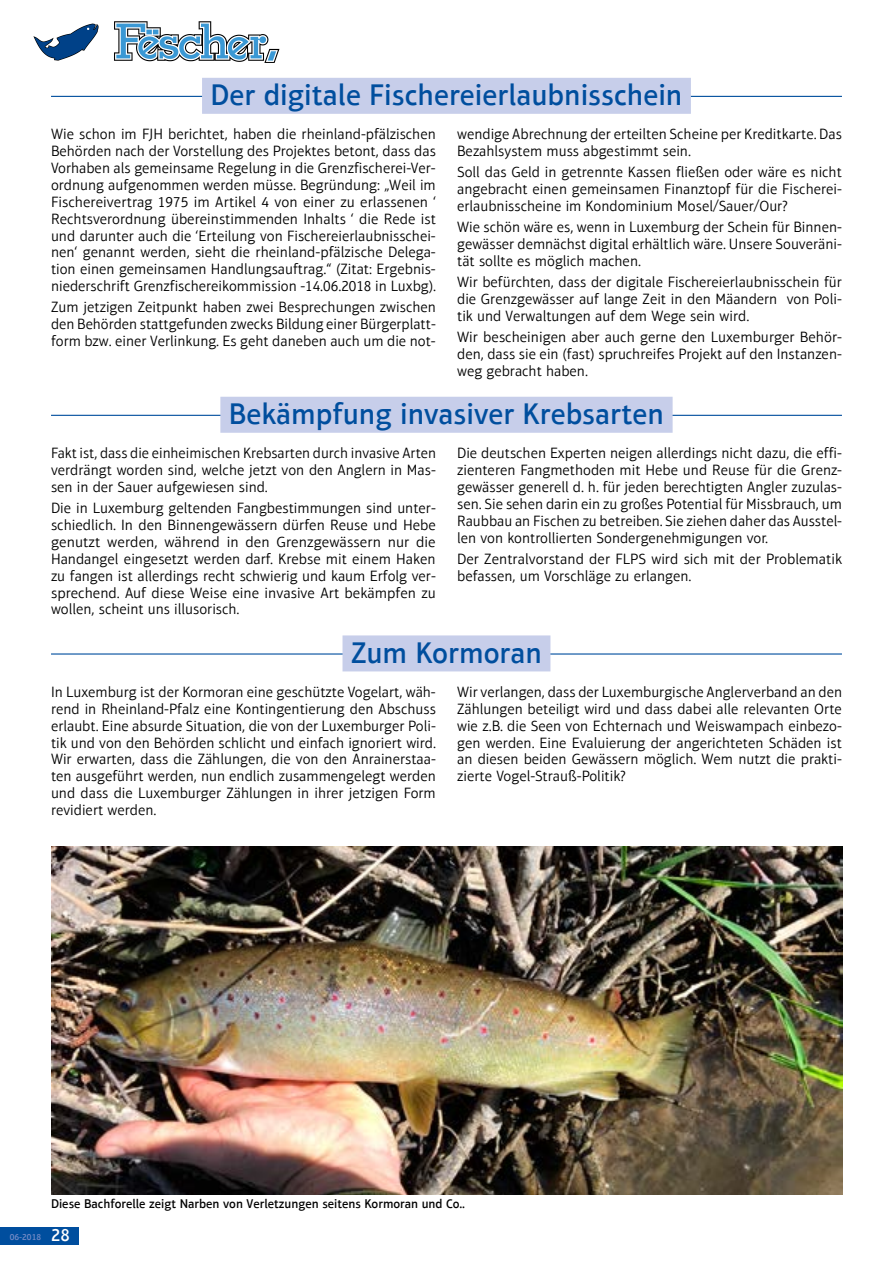
<style>
.page{position:relative;width:893px;height:1263px;background:#fff}
.page>*{position:absolute;margin:0;border:0;box-sizing:border-box;transform-origin:0 0}
.t1{font:500 30px "Aptifer Sans Com";color:#004e9e}
.t2{font:300 15px/16.8px "Aptifer Sans Com";color:#000;text-align:justify}
.t3{font:500 12.75px "Aptifer Sans Com";color:#000}
.t4{font:500 9px "Aptifer Sans Com";color:#748bc6}
.s1{font-size:18px;color:#fff}
</style>
<div class="page">
<div style="left:0;top:1228px;width:79px;height:17px;background:#004e9e"></div>
<hr style="left:51px;top:96px;width:791px;height:1px;background:#004e9e">
<div style="left:202px;top:78px;width:489px;height:36px;background:#c7ceea"></div>
<hr style="left:51px;top:415px;width:791px;height:1px;background:#004e9e">
<div style="left:220px;top:397px;width:453px;height:36px;background:#c7ceea"></div>
<hr style="left:51px;top:653px;width:791px;height:2px;background:#004e9e">
<div style="left:342px;top:635px;width:208px;height:36px;background:#c7ceea"></div>
<img style="left:51px;top:846px;width:791px;height:349px">
<svg style="left:33px;top:24px;width:66px;height:37px"></svg>
<svg style="left:114px;top:21px;width:165px;height:42px"></svg>
<h1 class="t1" style="left:211px;top:78px;width:473px">Der digitale Fischereierlaubnisschein</h1>
<p class="t2" style="left:51px;top:126px;width:387px">Wie schon im FJH berichtet, haben die rheinland-pfälzischen Behörden nach der Vorstellung des Projektes betont, dass das Vorhaben als gemeinsame Regelung in die Grenzfischerei-Ver&shy;ordnung aufgenommen werden müsse. Begründung: „Weil im Fischereivertrag 1975 im Artikel 4 von einer zu erlassenen ‘ Rechtsverordnung übereinstimmenden Inhalts ‘ die Rede ist und darunter auch die ‘Erteilung von Fischereierlaubnisschei&shy;nen‘ genannt werden, sieht die rheinland-pfälzische Delega&shy;tion einen gemeinsamen Handlungsauftrag.“ (Zitat: Ergebnis&shy;niederschrift Grenzfischereikommission -14.06.2018 in Luxbg).</p>
<p class="t2" style="left:51px;top:299px;width:386px">Zum jetzigen Zeitpunkt haben zwei Besprechungen zwischen den Behörden stattgefunden zwecks Bildung einer Bürgerplatt&shy;form bzw. einer Verlinkung. Es geht daneben auch um die not-</p>
<p class="t2" style="left:457px;top:126px;width:386px">wendige Abrechnung der erteilten Scheine per Kreditkarte. Das<br>Bezahlsystem muss abgestimmt sein.</p>
<p class="t2" style="left:457px;top:164px;width:386px">Soll das Geld in getrennte Kassen fließen oder wäre es nicht angebracht einen gemeinsamen Finanztopf für die Fischerei&shy;erlaubnisscheine im Kondominium Mosel/Sauer/Our?</p>
<p class="t2" style="left:457px;top:219px;width:386px">Wie schön wäre es, wenn in Luxemburg der Schein für Binnen&shy;gewässer demnächst digital erhältlich wäre. Unsere Souveräni&shy;tät sollte es möglich machen.</p>
<p class="t2" style="left:457px;top:274px;width:386px">Wir befürchten, dass der digitale Fischereierlaubnisschein für die Grenzgewässer auf lange Zeit in den Mäandern von Poli&shy;tik und Verwaltungen auf dem Wege sein wird.</p>
<p class="t2" style="left:457px;top:329px;width:386px">Wir bescheinigen aber auch gerne den Luxemburger Behör&shy;den, dass sie ein (fast) spruchreifes Projekt auf den Instanzen&shy;weg gebracht haben.</p>
<h1 class="t1" style="left:229px;top:397px;width:437px">Bekämpfung invasiver Krebsarten</h1>
<p class="t2" style="left:51px;top:445px;width:387px">Fakt ist, dass die einheimischen Krebsarten durch invasive Arten verdrängt worden sind, welche jetzt von den Anglern in Mas&shy;sen in der Sauer aufgewiesen sind.</p>
<p class="t2" style="left:51px;top:500px;width:386px">Die in Luxemburg geltenden Fangbestimmungen sind unter&shy;schiedlich. In den Binnengewässern dürfen Reuse und Hebe genutzt werden, während in den Grenzgewässern nur die Handangel eingesetzt werden darf. Krebse mit einem Haken zu fangen ist allerdings recht schwierig und kaum Erfolg ver&shy;sprechend. Auf diese Weise eine invasive Art bekämpfen zu wollen, scheint uns illusorisch.</p>
<p class="t2" style="left:457px;top:445px;width:386px">Die deutschen Experten neigen allerdings nicht dazu, die effi&shy;zienteren Fangmethoden mit Hebe und Reuse für die Grenz&shy;gewässer generell d. h. für jeden berechtigten Angler zuzulas&shy;sen. Sie sehen darin ein zu großes Potential für Missbrauch, um Raubbau an Fischen zu betreiben. Sie ziehen daher das Ausstel&shy;len von kontrollierten Sondergenehmigungen vor.</p>
<p class="t2" style="left:457px;top:550px;width:386px">Der Zentralvorstand der FLPS wird sich mit der Problematik befassen, um Vorschläge zu erlangen.</p>
<h1 class="t1" style="left:351px;top:635px;width:192px">Zum Kormoran</h1>
<p class="t2" style="left:51px;top:683px;width:387px">In Luxemburg ist der Kormoran eine geschützte Vogelart, wäh&shy;rend in Rheinland-Pfalz eine Kontingentierung den Abschuss erlaubt. Eine absurde Situation, die von der Luxemburger Poli&shy;tik und von den Behörden schlicht und einfach ignoriert wird.<br>Wir erwarten, dass die Zählungen, die von den Anrainerstaa&shy;ten ausgeführt werden, nun endlich zusammengelegt werden und dass die Luxemburger Zählungen in ihrer jetzigen Form revidiert werden.</p>
<p class="t2" style="left:457px;top:683px;width:387px">Wir verlangen, dass der Luxemburgische Anglerverband an den Zählungen beteiligt wird und dass dabei alle relevanten Orte wie z.B. die Seen von Echternach und Weiswampach einbezo&shy;gen werden. Eine Evaluierung der angerichteten Schäden ist an diesen beiden Gewässern möglich. Wem nutzt die prakti&shy;zierte Vogel-Strauß-Politik?</p>
<p class="t3" style="left:51px;top:1196px;width:416px">Diese Bachforelle zeigt Narben von Verletzungen seitens Kormoran und Co..</p>
<p class="t4" style="left:10px;top:1231px;width:62px">06-2018 <span class="s1">28</span></p>
</div>
